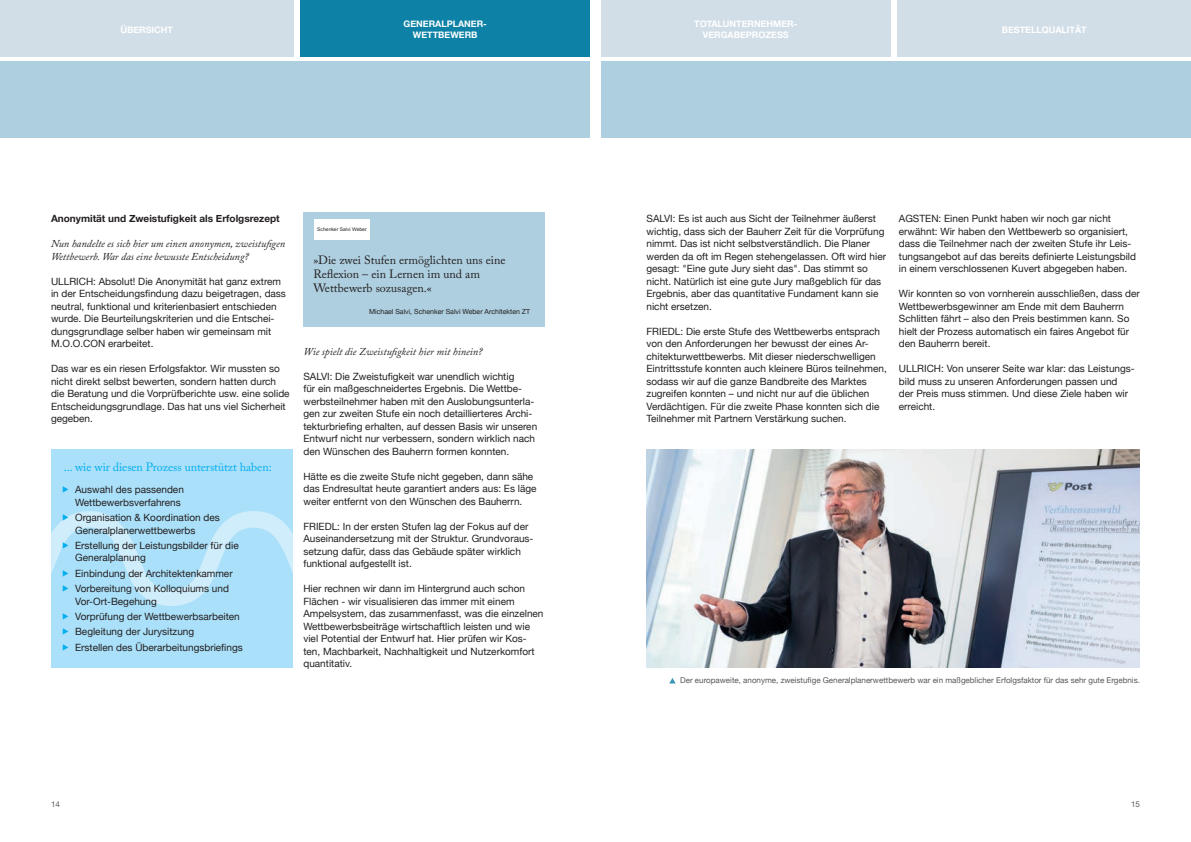
<style>
.page{position:relative;width:1191px;height:842px;background:#fff}
.page>*{position:absolute;margin:0;border:0;box-sizing:border-box;transform-origin:0 0}
.t1{font:12px/14px "Adobe Caslon Pro";color:#231f20}
.t2{font:12px "Adobe Caslon Pro";letter-spacing:-.005em;color:#00aeef}
.t3{font:italic 10.5px/12.5px "Adobe Caslon Pro";color:#231f20}
.t4{font:10px/12.5px "Helvetica Neue";color:#231f20}
.t5{font:700 10px "Helvetica Neue";color:#231f20}
.t6{font:700 9px/11px "Helvetica Neue";color:#fff;text-align:center}
.t7{font:8px "Helvetica Neue";color:#57585a}
.t8{font:7px "Helvetica Neue";color:#231f20}
.t9{font:5px "Arial MT Std";color:#231f20}
</style>
<div class="page">
<div style="left:303px;top:213px;width:241px;height:20px;background:#aecfe0"></div>
<div style="left:303px;top:233px;width:241px;height:73px;background:#aecfe0"></div>
<div style="left:303px;top:306px;width:241px;height:21px;background:#aecfe0"></div>
<div style="left:314px;top:219px;width:56px;height:20px;background:#fff"></div>
<div style="left:51px;top:449px;width:241px;height:219px;background:#aae0f9"></div>
<img style="left:51px;top:511px;width:241px;height:95px">
<img style="left:646px;top:449px;width:494px;height:219px">
<svg style="left:669px;top:678px;width:6px;height:5px"></svg>
<div style="left:601px;top:61px;width:590px;height:76px;background:#aecfe0"></div>
<div style="left:0;top:61px;width:590px;height:76px;background:#aecfe0"></div>
<div style="left:601px;top:0;width:289px;height:57px;background:#d2dee7"></div>
<div style="left:300px;top:0;width:290px;height:57px;background:#0d82a6"></div>
<div style="left:897px;top:0;width:294px;height:57px;background:#d2dee7"></div>
<div style="left:0;top:0;width:293px;height:57px;background:#d2dee7"></div>
<svg style="left:63px;top:514px;width:17px;height:8px"></svg>
<svg style="left:63px;top:542px;width:17px;height:8px"></svg>
<svg style="left:63px;top:570px;width:17px;height:8px"></svg>
<svg style="left:63px;top:585px;width:17px;height:8px"></svg>
<p class="t6" style="left:403px;top:19px;width:85px">GENERALPLANER-<br>WETTBEWERB</p>
<p class="t6" style="left:694px;top:19px;width:105px">TOTALUNTERNEHMER-<br>VERGABEPROZESS</p>
<p class="t6" style="left:120px;top:24px;width:54px">ÜBERSICHT</p>
<p class="t6" style="left:1001px;top:24px;width:87px">BESTELLQUALITÄT</p>
<p class="t5" style="left:51px;top:211px;width:230px">Anonymität und Zweistufigkeit als Erfolgsrezept</p>
<p class="t3" style="left:51px;top:237px;width:236px">Nun handelte es sich hier um einen anonymen, zweistufigen<br>Wettbewerb. War das eine bewusste Entscheidung?</p>
<p class="t4" style="left:51px;top:276px;width:236px">ULLRICH: Absolut! Die Anonymität hat ganz extrem in der Entscheidungsfindung dazu beigetragen, dass neutral, funktional und kriterienbasiert entschieden wurde. Die Beurteilungskriterien und die Entschei&shy;dungsgrundlage selber haben wir gemeinsam mit M.O.O.CON erarbeitet.</p>
<p class="t4" style="left:51px;top:363px;width:240px">Das war es ein riesen Erfolgsfaktor. Wir mussten so nicht direkt selbst bewerten, sondern hatten durch die Beratung und die Vorprüfberichte usw. eine solide Entscheidungsgrundlage. Das hat uns viel Sicherheit gegeben.</p>
<p class="t2" style="left:64px;top:460px;width:209px">... wie wir diesen Prozess unterstützt haben:</p>
<p class="t4" style="left:75px;top:484px;width:110px">Auswahl des passenden<br>Wettbewerbsverfahrens</p>
<p class="t4" style="left:75px;top:512px;width:146px">Organisation &amp; Koordination des<br>Generalplanerwettbewerbs</p>
<p class="t4" style="left:75px;top:540px;width:165px">Erstellung der Leistungsbilder für die<br>Generalplanung</p>
<p class="t4" style="left:75px;top:566px;width:159px;line-height:15.3px">Einbindung der Architektenkammer<br>Vorbereitung von Kolloquiums und</p>
<p class="t4" style="left:75px;top:594px;width:169px;line-height:15.3px">Vor-Ort-Begehung<br>Vorprüfung der Wettbewerbsarbeiten<br>Begleitung der Jurysitzung<br>Erstellen des Überarbeitungsbriefings</p>
<p class="t9" style="left:317px;top:226px;width:51px">Schenker Salvi Weber</p>
<p class="t1" style="left:313px;top:253px;width:194px">»Die zwei Stufen ermöglichten uns eine<br>Reflexion – ein Lernen im und am<br>Wettbewerb sozusagen.«</p>
<p class="t8" style="left:369px;top:307px;width:163px">Michael Salvi, Schenker Salvi Weber Architekten ZT</p>
<p class="t3" style="left:303px;top:345px;width:181px">Wie spielt die Zweistufigkeit hier mit hinein?</p>
<p class="t4" style="left:303px;top:371px;width:235px">SALVI: Die Zweistufigkeit war unendlich wichtig<br>für ein maßgeschneidertes Ergebnis. Die Wettbe&shy;werbsteilnehmer haben mit den Auslobungsunterla&shy;gen zur zweiten Stufe ein noch detaillierteres Archi&shy;tekturbriefing erhalten, auf dessen Basis wir unseren Entwurf nicht nur verbessern, sondern wirklich nach den Wünschen des Bauherrn formen konnten.</p>
<p class="t4" style="left:303px;top:471px;width:235px">Hätte es die zweite Stufe nicht gegeben, dann sähe das Endresultat heute garantiert anders aus: Es läge weiter entfernt von den Wünschen des Bauherrn.</p>
<p class="t4" style="left:303px;top:521px;width:232px">FRIEDL: In der ersten Stufen lag der Fokus auf der Auseinandersetzung mit der Struktur. Grundvoraus&shy;setzung dafür, dass das Gebäude später wirklich funktional aufgestellt ist.</p>
<p class="t4" style="left:303px;top:583px;width:242px">Hier rechnen wir dann im Hintergrund auch schon Flächen - wir visualisieren das immer mit einem Ampelsystem, das zusammenfasst, was die einzelnen Wettbewerbsbeiträge wirtschaftlich leisten und wie viel Potential der Entwurf hat. Hier prüfen wir Kos&shy;ten, Machbarkeit, Nachhaltigkeit und Nutzerkomfort quantitativ.</p>
<p class="t4" style="left:646px;top:213px;width:241px">SALVI: Es ist auch aus Sicht der Teilnehmer äußerst wichtig, dass sich der Bauherr Zeit für die Vorprüfung nimmt. Das ist nicht selbstverständlich. Die Planer werden da oft im Regen stehengelassen. Oft wird hier gesagt: "Eine gute Jury sieht das". Das stimmt so nicht. Natürlich ist eine gute Jury maßgeblich für das Ergebnis, aber das quantitative Fundament kann sie nicht ersetzen.</p>
<p class="t4" style="left:646px;top:325px;width:242px">FRIEDL: Die erste Stufe des Wettbewerbs entsprach von den Anforderungen her bewusst der eines Ar&shy;chitekturwettbewerbs. Mit dieser niederschwelligen Eintrittsstufe konnten auch kleinere Büros teilnehmen, sodass wir auf die ganze Bandbreite des Marktes zugreifen konnten – und nicht nur auf die üblichen Verdächtigen. Für die zweite Phase konnten sich die Teilnehmer mit Partnern Verstärkung suchen.</p>
<p class="t4" style="left:899px;top:213px;width:239px">AGSTEN: Einen Punkt haben wir noch gar nicht erwähnt: Wir haben den Wettbewerb so organisiert, dass die Teilnehmer nach der zweiten Stufe ihr Leis&shy;tungsangebot auf das bereits definierte Leistungsbild in einem verschlossenen Kuvert abgegeben haben.</p>
<p class="t4" style="left:899px;top:288px;width:242px">Wir konnten so von vornherein ausschließen, dass der Wettbewerbsgewinner am Ende mit dem Bauherrn Schlitten fährt – also den Preis bestimmen kann. So hielt der Prozess automatisch ein faires Angebot für den Bauherrn bereit.</p>
<p class="t4" style="left:899px;top:363px;width:237px">ULLRICH: Von unserer Seite war klar: das Leistungs&shy;bild muss zu unseren Anforderungen passen und<br>der Preis muss stimmen. Und diese Ziele haben wir erreicht.</p>
<p class="t7" style="left:680px;top:675px;width:461px">Der europaweite, anonyme, zweistufige Generalplanerwettbewerb war ein maßgeblicher Erfolgsfaktor für das sehr gute Ergebnis.</p>
<p class="t7" style="left:51px;top:798px;width:10px">14</p>
<p class="t7" style="left:1131px;top:798px;width:10px">15</p>
</div>
